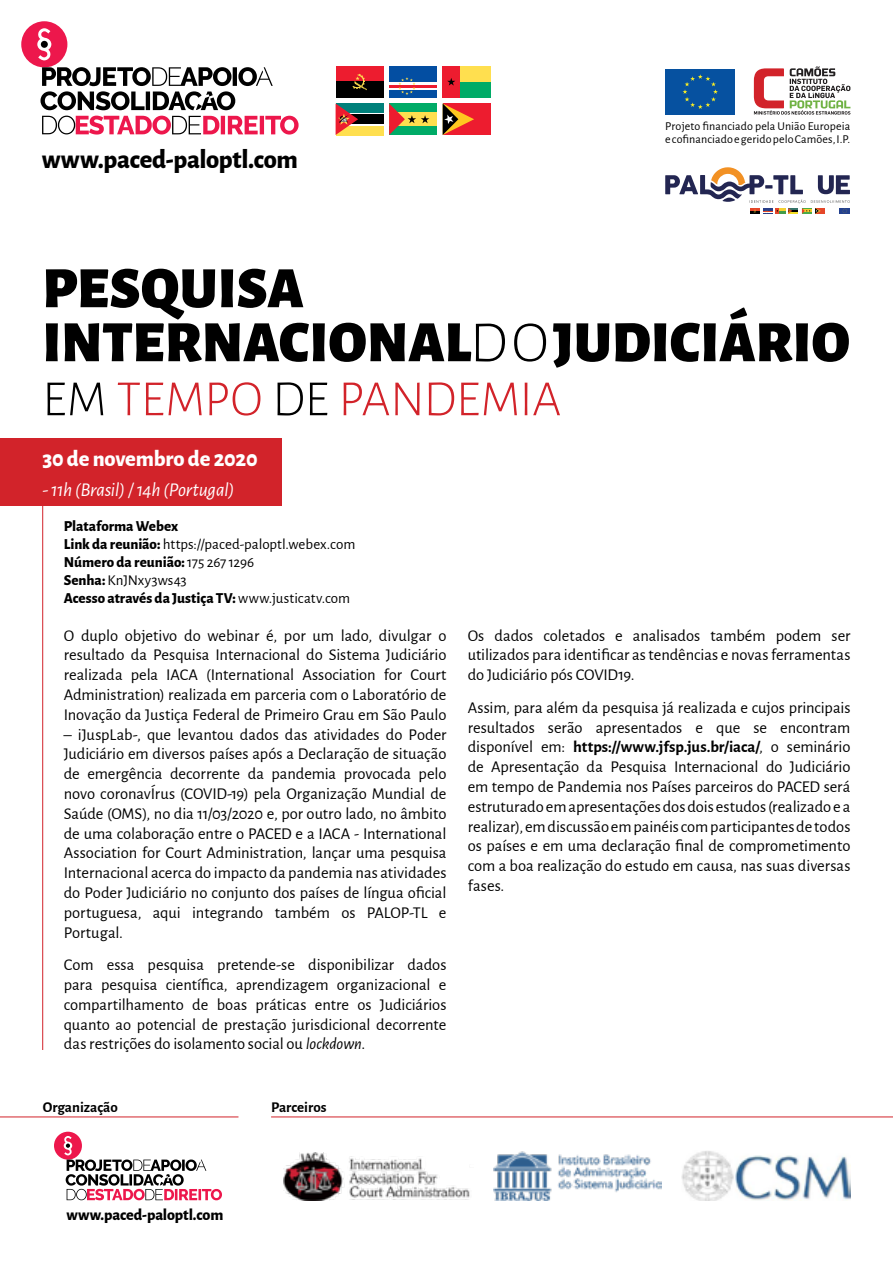
<style>
.page{position:relative;width:893px;height:1263px;background:#fff}
.page>*{position:absolute;margin:0;border:0;box-sizing:border-box;transform-origin:0 0}
.t1{font:900 58.5px/54px "Alegreya Sans";color:#000}
.t2{font:300 51px "Alegreya Sans";letter-spacing:-.005em;color:#d2232a}
.t3{font:800 26.55px "Alegreya Sans";letter-spacing:-.01em;color:#000}
.t4{font:800 22.5px "Alegreya Sans";letter-spacing:-.01em;color:#fff}
.t5{font:italic 19.5px "Alegreya Sans";letter-spacing:-.015em;color:#fff}
.t6{font:16.5px/19.8px "Alegreya Sans";letter-spacing:-.005em;color:#000;text-align:justify}
.t7{font:800 16.05px "Alegreya Sans";letter-spacing:-.005em;color:#000}
.t8{font:800 15px/18px "Alegreya Sans";color:#000}
.t9{font:700 15px "Alegreya Sans";color:#000}
.t10{font:12px/12.8px "Alegreya Sans";letter-spacing:.005em;color:#000}
.s1{font-weight:300}
.s2{color:#000}
.s3{font-weight:400}
.s4{font-style:italic}
.s5{font-weight:700}
</style>
<div class="page">
<div style="left:0;top:438px;width:282px;height:67px;background:#d2232a"></div>
<svg style="left:21px;top:21px;width:278px;height:114px"></svg>
<div style="left:336px;top:66px;width:47px;height:16px;background:#ed1c2f"></div>
<div style="left:336px;top:82px;width:47px;height:16px;background:#000"></div>
<svg style="left:352px;top:74px;width:15px;height:16px"></svg>
<div style="left:389px;top:66px;width:48px;height:32px;background:#034ea2"></div>
<svg style="left:389px;top:82px;width:48px;height:8px"></svg>
<hr style="left:389px;top:85px;width:48px;height:2px;background:#ed1c2f">
<svg style="left:398px;top:77px;width:17px;height:18px"></svg>
<div style="left:443px;top:66px;width:17px;height:32px;background:#ed1c2f"></div>
<div style="left:460px;top:66px;width:31px;height:16px;background:#ffdf4f"></div>
<div style="left:460px;top:82px;width:31px;height:16px;background:#00ab67"></div>
<svg style="left:447px;top:78px;width:8px;height:8px"></svg>
<div style="left:336px;top:126px;width:47px;height:9px;background:#ffdf4f"></div>
<div style="left:336px;top:103px;width:47px;height:9px;background:#00807a"></div>
<div style="left:336px;top:115px;width:47px;height:9px;background:#000"></div>
<svg style="left:336px;top:104px;width:22px;height:31px"></svg>
<div style="left:389px;top:103px;width:48px;height:32px;background:#00ab67"></div>
<div style="left:389px;top:112px;width:48px;height:14px;background:#ffdf4f"></div>
<svg style="left:389px;top:103px;width:40px;height:32px"></svg>
<div style="left:443px;top:103px;width:48px;height:32px;background:#ed1c2f"></div>
<svg style="left:443px;top:103px;width:31px;height:32px"></svg>
<svg style="left:665px;top:168px;width:185px;height:46px"></svg>
<svg style="left:754px;top:66px;width:96px;height:49px"></svg>
<div style="left:665px;top:69px;width:70px;height:46px;background:#0651a0"></div>
<svg style="left:683px;top:74px;width:35px;height:35px"></svg>
<hr style="left:42px;top:505px;width:1px;height:545px;background:#d2232a">
<svg style="left:54px;top:1132px;width:168px;height:68px"></svg>
<img style="left:493px;top:1151px;width:168px;height:49px">
<img style="left:283px;top:1152px;width:187px;height:48px">
<hr style="left:0;top:1117px;width:238px;height:1px;background:#d2232a">
<hr style="left:271px;top:1117px;width:622px;height:1px;background:#d2232a">
<img style="left:681px;top:1151px;width:169px;height:49px">
<h3 class="t3" style="left:42px;top:139px;width:258px">www.paced-paloptl.com</h3>
<p class="t10" style="left:665px;top:119px;width:187px">Projeto financiado pela União Europeia e cofinanciado e gerido pelo Camões, I.P.</p>
<h1 class="t1" style="left:42px;top:256px;width:809px">PESQUISA<br>INTERNACIONAL<span class="s1">DO</span>JUDICIÁRIO</h1>
<h2 class="t2" style="left:42px;top:365px;width:520px"><span class="s2">EM</span> TEMPO <span class="s2">DE</span> PANDEMIA</h2>
<h3 class="t4" style="left:42px;top:442px;width:217px">30 de novembro de 2020</h3>
<p class="t5" style="left:42px;top:477px;width:194px">- 11h (Brasil) / 14h (Portugal)</p>
<p class="t8" style="left:64px;top:516px;width:293px">Plataforma Webex<br>Link da reunião: <span class="s3">https://paced-paloptl.webex.com </span>Número da reunião:<span class="s3">175 267 1296<br></span>Senha: <span class="s3">KnJNxy3ws43<br></span>Acesso através da Justiça TV: <span class="s3">www.justicatv.com</span></p>
<p class="t6" style="left:64px;top:624px;width:384px">O duplo objetivo do webinar é, por um lado, divulgar o resultado da Pesquisa Internacional do Sistema Judiciário realizada pela IACA (International Association for Court Administration) realizada em parceria com o Laboratório de Inovação da Justiça Federal de Primeiro Grau em São Paulo</p>
<p class="t6" style="left:64px;top:723px;width:384px">– iJuspLab-, que levantou dados das atividades do Poder Judiciário em diversos países após a Declaração de situação de emergência decorrente da pandemia provocada pelo novo coronavÍrus (COVID-19) pela Organização Mundial de Saúde (OMS), no dia 11/03/2020 e, por outro lado, no âmbito de uma colaboração entre o PACED e a IACA - International Association for Court Administration, lançar uma pesquisa Internacional acerca do impacto da pandemia nas atividades do Poder Judiciário no conjunto dos países de língua oficial portuguesa, aqui integrando também os PALOP-TL e Portugal.</p>
<p class="t6" style="left:64px;top:954px;width:384px">Com essa pesquisa pretende-se disponibilizar dados para pesquisa científica, aprendizagem organizacional e compartilhamento de boas práticas entre os Judiciários quanto ao potencial de prestação jurisdicional decorrente das restrições do isolamento social ou <span class="s4">lockdown</span>.</p>
<p class="t9" style="left:43px;top:1096px;width:76px">Organização</p>
<p class="t9" style="left:271px;top:1096px;width:57px">Parceiros</p>
<p class="t6" style="left:468px;top:624px;width:384px">Os dados coletados e analisados também podem ser utilizados para identificar as tendências e novas ferramentas do Judiciário pós COVID19.</p>
<p class="t6" style="left:468px;top:697px;width:384px">Assim, para além da pesquisa já realizada e cujos principais resultados serão apresentados e que se encontram disponível em: <span class="s5">https://www.jfsp.jus.br/iaca/</span>, o seminário de Apresentação da Pesquisa Internacional do Judiciário em tempo de Pandemia nos Países parceiros do PACED será estruturado em apresentações dos dois estudos (realizado e a realizar), em discussão em painéis com participantes de todos os países e em uma declaração final de comprometimento com a boa realização do estudo em causa, nas suas diversas fases.</p>
<p class="t7" style="left:66px;top:1203px;width:158px">www.paced-paloptl.com</p>
</div>
